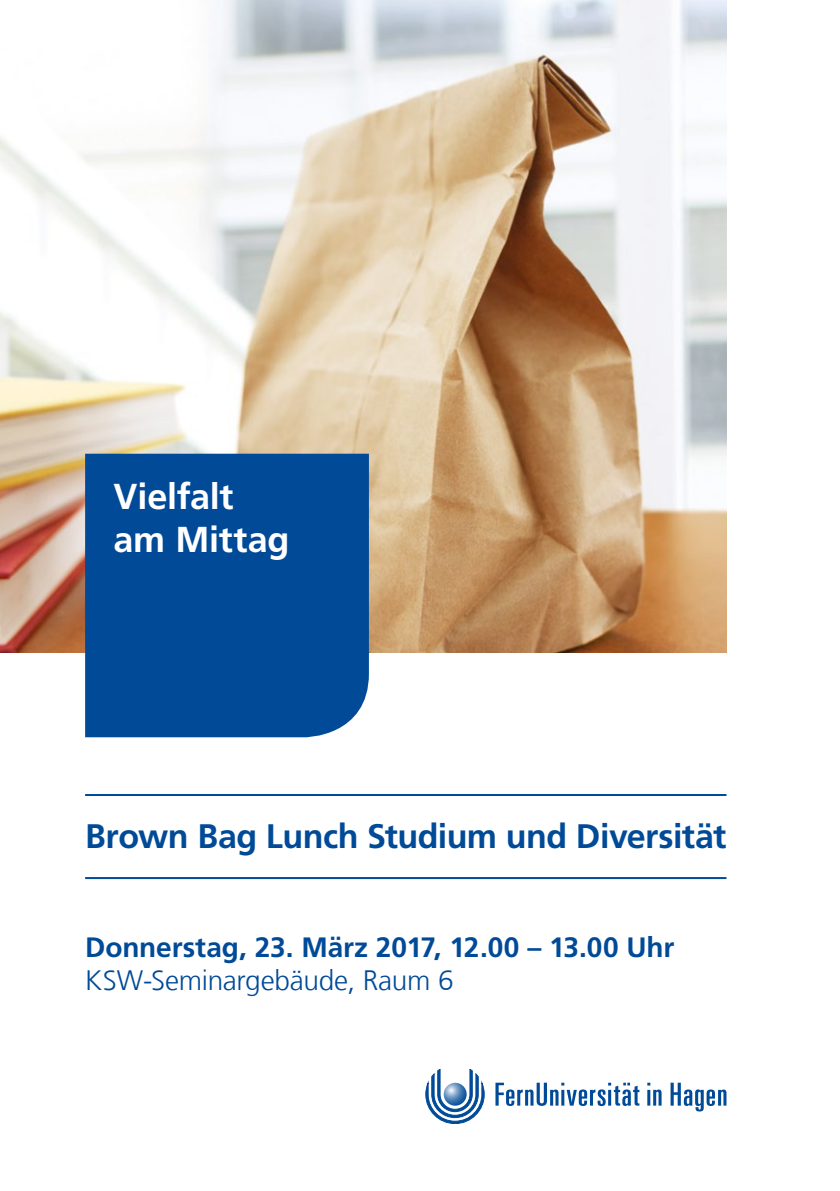
<style>
.page{position:relative;width:840px;height:1191px;background:#fff}
.page>*{position:absolute;margin:0;border:0;box-sizing:border-box;transform-origin:0 0}
.t1{font:700 36px/43.2px "Frutiger LT Com";letter-spacing:-.005em;color:#fff}
.t2{font:700 34px "Frutiger LT Com";letter-spacing:-.015em;color:#004a97}
.t3{font:700 28px "Frutiger LT Com";letter-spacing:-.005em;color:#004a97}
.t4{font:300 28px "Frutiger LT Com";letter-spacing:-.01em;color:#004a97}
</style>
<div class="page">
<svg style="left:495px;top:1082px;width:231px;height:29px"></svg>
<svg style="left:425px;top:1069px;width:59px;height:54px"></svg>
<svg style="left:443px;top:1082px;width:23px;height:23px"></svg>
<img style="left:0;top:0;width:726px;height:652px">
<div style="left:85px;top:454px;width:284px;height:283px;background:#004a97"></div>
<hr style="left:85px;top:794px;width:641px;height:2px;background:#004a97">
<hr style="left:85px;top:877px;width:641px;height:2px;background:#004a97">
<p class="t1" style="left:113px;top:475px;width:177px">Vielfalt am Mittag</p>
<p class="t2" style="left:85px;top:816px;width:642px">Brown Bag Lunch Studium und Diversität</p>
<p class="t3" style="left:85px;top:930px;width:590px">Donnerstag, 23. März 2017, 12.00 – 13.00 Uhr</p>
<p class="t4" style="left:85px;top:964px;width:370px">KSW-Seminargebäude, Raum 6</p>
</div>
